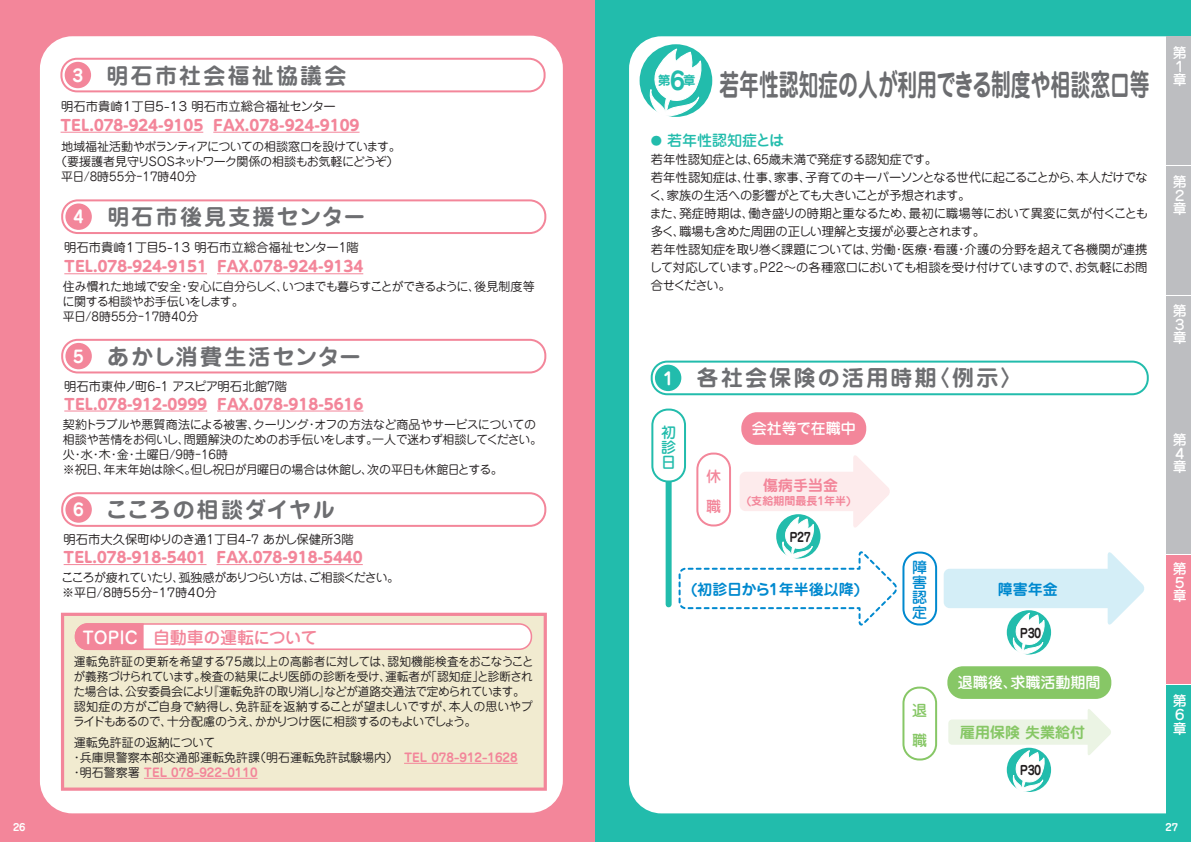
<style>
.page{position:relative;width:1191px;height:842px;background:#f3869a}
.page>*{position:absolute;margin:0;border:0;box-sizing:border-box;transform-origin:0 0}
.t1{font:700 30px "Jun 501 Pro";color:#6c6d70;scale:.66 1}
.t2{font:700 22px "Jun 501 Pro";letter-spacing:.1em;color:#6d6e71}
.t3{font:700 22px "Jun 501 Pro";letter-spacing:.065em;color:#6d6e71}
.t4{font:700 22px "Jun 501 Pro";letter-spacing:.045em;color:#6d6e71}
.t5{font:500 17px "Jun 34 Pro";letter-spacing:-.02em;color:#f3869a}
.t6{font:700 15px "UD Shin M Go Pro";color:#f3869a}
.t7{font:500 15px "Jun 34 Pro";color:#fff}
.t8{font:700 15px "Jun 501 Pro";color:#0089cf}
.t9{font:500 15px/15px "Jun 34 Pro";color:#22bcac;text-align:justify}
.t10{font:700 15px "Jun 501 Pro";color:#87c766}
.t11{font:700 15px "Jun 501 Pro";color:#f3869a}
.t12{font:500 15px/15px "Jun 34 Pro";color:#0089cf;text-align:justify}
.t13{font:500 15px/29.1px "Jun 34 Pro";color:#f3869a}
.t14{font:500 15px/29.1px "Jun 34 Pro";color:#87c766}
.t15{font:500 14px/13.8px "Jun 34 Pro";color:#fff}
.t16{font:700 12.9px "Jun 501";letter-spacing:-.04em;color:#231f20;scale:.87 1}
.t17{font:12.4px/18px "Jun 201 Pro";letter-spacing:-.03em;color:#231f20}
.t18{font:12.4px "Jun 201 Pro";color:#231f20}
.t19{font:700 12.4px "Jun 501";color:#22bcac}
.t20{font:12px/15px "Jun 201 Pro";letter-spacing:-.03em;color:#231f20}
.t21{font:12px/15px "Jun 201 Pro";color:#231f20}
.t22{font:12px "Jun 201 Pro";letter-spacing:-.055em;color:#231f20}
.t23{font:12px/15px "Jun 201 Pro";letter-spacing:-.1em;color:#231f20}
.t24{font:700 12px "Jun 501 Pro";color:#f3869a}
.t25{font:700 11px "Jun 501 Pro";color:#f3869a}
.t26{font:700 10px "Jun 501 Pro";color:#fff}
.s1{font-size:17px;color:#fff}
.s2{color:#fff}
.s3{font-family:"Jun 501 Pro";font-weight:700;color:#f3869a}
.s4{font-family:"Jun 201 Pro";font-weight:400;color:#231f20}
.s5{font-size:11.2px}
.s6{font-size:24.9px}
</style>
<div class="page">
<div style="left:40px;top:36px;width:523px;height:777px;background:#fff"></div>
<div style="left:595px;top:0;width:596px;height:842px;background:#22bcac"></div>
<div style="left:629px;top:36px;width:562px;height:777px;background:#fff"></div>
<div style="left:1166px;top:37px;width:25px;height:128px;background:#bdbec1"></div>
<div style="left:1166px;top:166px;width:25px;height:129px;background:#bdbec1"></div>
<div style="left:1166px;top:296px;width:25px;height:128px;background:#bdbec1"></div>
<div style="left:1166px;top:425px;width:25px;height:129px;background:#bdbec1"></div>
<div style="left:1166px;top:555px;width:25px;height:129px;background:#f3869a"></div>
<div style="left:1166px;top:685px;width:25px;height:132px;background:#22bcac"></div>
<svg style="left:61px;top:613px;width:486px;height:178px;background:#f1e5cc"></svg>
<hr style="left:404px;top:763px;width:114px;height:1px;background:#f3869a">
<hr style="left:144px;top:778px;width:114px;height:1px;background:#f3869a">
<div style="left:76px;top:624px;width:455px;height:25px;background:#fff;border-radius:12px"></div>
<div style="left:75px;top:623px;width:457px;height:27px;border:2px solid #f3869a;border-radius:12px"></div>
<svg style="left:74px;top:622px;width:71px;height:29px;background:#f293a1"></svg>
<div style="left:61px;top:199px;width:485px;height:35px;border:2px solid #f3869a;border-radius:16px"></div>
<div style="left:65px;top:203px;width:27px;height:27px;background:#f3869a;border-radius:50%"></div>
<hr style="left:64px;top:273px;width:143px;height:1px;background:#f3869a">
<hr style="left:217px;top:273px;width:146px;height:1px;background:#f3869a">
<div style="left:60px;top:58px;width:485px;height:34px;border:2px solid #f3869a;border-radius:16px"></div>
<div style="left:65px;top:62px;width:26px;height:26px;background:#f3869a;border-radius:50%"></div>
<hr style="left:61px;top:132px;width:142px;height:1px;background:#f3869a">
<hr style="left:213px;top:132px;width:146px;height:1px;background:#f3869a">
<div style="left:61px;top:339px;width:485px;height:34px;border:2px solid #f3869a;border-radius:16px"></div>
<div style="left:65px;top:343px;width:27px;height:26px;background:#f3869a;border-radius:50%"></div>
<hr style="left:64px;top:411px;width:143px;height:1px;background:#f3869a">
<hr style="left:217px;top:411px;width:146px;height:1px;background:#f3869a">
<div style="left:61px;top:492px;width:485px;height:35px;border:2px solid #f3869a;border-radius:16px"></div>
<div style="left:65px;top:496px;width:27px;height:27px;background:#f3869a;border-radius:50%"></div>
<hr style="left:64px;top:564px;width:142px;height:1px;background:#f3869a">
<hr style="left:216px;top:564px;width:147px;height:1px;background:#f3869a">
<div style="left:665px;top:468px;width:6px;height:136px;background:#22bcac"></div>
<div style="left:650px;top:361px;width:498px;height:34px;border:2px solid #22bcac;border-radius:16px"></div>
<div style="left:655px;top:365px;width:26px;height:26px;background:#22bcac;border-radius:50%"></div>
<div style="left:652px;top:410px;width:33px;height:71px;background:#fff;border-radius:16px"></div>
<div style="left:651px;top:409px;width:35px;height:73px;border:2px solid #22bcac;border-radius:16px"></div>
<div style="left:903px;top:553px;width:33px;height:71px;background:#fff;border-radius:16px"></div>
<div style="left:902px;top:552px;width:35px;height:73px;border:2px solid #0089cf;border-radius:16px"></div>
<div style="left:903px;top:688px;width:33px;height:71px;background:#fff;border-radius:16px"></div>
<div style="left:902px;top:687px;width:35px;height:73px;border:2px solid #87c766;border-radius:16px"></div>
<div style="left:741px;top:412px;width:125px;height:33px;background:#f3869a;border-radius:16px"></div>
<div style="left:947px;top:666px;width:164px;height:33px;background:#87c766;border-radius:16px"></div>
<div style="left:639px;top:44px;width:73px;height:73px;background:#22bcac;border-radius:50%"></div>
<svg style="left:647px;top:47px;width:55px;height:71px"></svg>
<svg style="left:677px;top:454px;width:222px;height:172px;background:#f5f7f8"></svg>
<svg style="left:943px;top:551px;width:201px;height:104px;background:#e7f6f9"></svg>
<svg style="left:948px;top:708px;width:163px;height:85px;background:#edf8f2"></svg>
<h2 class="t2" style="left:72px;top:58px;width:276px"><span class="s1">3</span> 明石市社会福祉協議会</h2>
<p class="t18" style="left:61px;top:96px;width:276px">明石市貴崎１丁目５-１３ 明石市立総合福祉センター</p>
<p class="t22" style="left:61px;top:137px;width:341px">地域福祉活動やボランティアについての相談窓口を設けています。</p>
<p class="t22" style="left:55px;top:152px;width:345px">（要援護者見守りＳＯＳネットワーク関係の相談もお気軽にどうぞ）</p>
<p class="t21" style="left:61px;top:168px;width:137px">平日/8時55分-17時40分</p>
<p class="t6" style="left:61px;top:113px;width:300px">TEL.０７８-９２4-9105 FAX.078-924-9109</p>
<h2 class="t2" style="left:73px;top:200px;width:294px"><span class="s1">4</span> 明石市後見支援センター</h2>
<p class="t18" style="left:64px;top:237px;width:296px">明石市貴崎１丁目５-１３ 明石市立総合福祉センター1階</p>
<p class="t6" style="left:64px;top:254px;width:300px">TEL.０７８-９２4-9151 FAX.078-924-9134</p>
<p class="t20" style="left:62px;top:278px;width:473px">住み慣れた地域で安全・安心に自分らしく、いつまでも暮らすことができるように、後見制度等に関する相談やお手伝いをします。<br>平日/8時55分-17時40分</p>
<h2 class="t3" style="left:73px;top:339px;width:290px"><span class="s1">5</span> あかし消費生活センター</h2>
<p class="t18" style="left:64px;top:376px;width:224px">明石市東仲ノ町6-1 アスピア明石北館7階</p>
<p class="t6" style="left:64px;top:392px;width:301px">TEL.０７８-９12-0999 FAX.078-918-5616</p>
<p class="t20" style="left:63px;top:415px;width:480px">契約トラブルや悪質商法による被害、クーリング・オフの方法など商品やサービスについての相談や苦情をお伺いし、問題解決のためのお手伝いをします。一人で迷わず相談してください。火・水・木・金・土曜日/9時-16時<br>※祝日、年末年始は除く。但し祝日が月曜日の場合は休館し、次の平日も休館日とする。</p>
<h2 class="t4" style="left:73px;top:492px;width:263px"><span class="s1">6</span> こころの相談ダイヤル</h2>
<p class="t18" style="left:63px;top:529px;width:292px">明石市大久保町ゆりのき通1丁目4-7 あかし保健所3階</p>
<p class="t6" style="left:64px;top:545px;width:301px">TEL.０７８-９18-5401 FAX.078-918-5440</p>
<p class="t23" style="left:62px;top:569px;width:339px">こころが疲れていたり、孤独感がありつらい方は、ご相談ください。※平日/８時５５分-１７時４０分</p>
<h3 class="t5" style="left:82px;top:624px;width:237px"><span class="s2">TOPIC</span> 自動車の運転について</h3>
<p class="t20" style="left:73px;top:653px;width:462px">運転免許証の更新を希望する７５歳以上の高齢者に対しては、認知機能検査をおこなうことが義務づけられています。検査の結果により医師の診断を受け、運転者が「認知症」と診断された場合は、公安委員会により『運転免許の取り消し』などが道路交通法で定められています。認知症の方がご自身で納得し、免許証を返納することが望ましいですが、本人の思いやプライドもあるので、十分配慮のうえ、かかりつけ医に相談するのもよいでしょう。</p>
<p class="t21" style="left:71px;top:734px;width:448px">運転免許証の返納について<br>・兵庫県警察本部交通部運転免許課（明石運転免許試験場内）　<span class="s3">TEL 078-912-1628</span></p>
<p class="t24" style="left:71px;top:763px;width:188px"><span class="s4">・明石警察署</span> TEL 078-922-0110</p>
<h1 class="t1" style="left:719px;top:61px;width:653px">若年性認知症の人が利用できる制度や相談窓口等</h1>
<p class="t9" style="left:651px;top:131px;width:135px"><span class="s5">●</span> 若年性認知症とは</p>
<p class="t17" style="left:649px;top:149px;width:500px">若年性認知症とは、65歳未満で発症する認知症です。<br>若年性認知症は、仕事、家事、子育てのキーパーソンとなる世代に起こることから、本人だけでなく、家族の生活への影響がとても大きいことが予想されます。<br>また、発症時期は、働き盛りの時期と重なるため、最初に職場等において異変に気が付くことも多く、職場も含めた周囲の正しい理解と支援が必要とされます。<br>若年性認知症を取り巻く課題については、労働・医療・看護・介護の分野を超えて各機関が連携して対応しています。P22～の各種窓口においても相談を受け付けていますので、お気軽にお問合せください。</p>
<p class="t19" style="left:658px;top:72px;width:39px">第<span class="s6">6</span>章</p>
<h2 class="t2" style="left:663px;top:360px;width:361px"><span class="s1">1</span> 各社会保険の活用時期〈例示〉</h2>
<p class="t9" style="left:661px;top:423px;width:16px">初診日</p>
<p class="t13" style="left:706px;top:461px;width:24px">休　職</p>
<p class="t7" style="left:752px;top:417px;width:105px">会社等で在職中</p>
<p class="t11" style="left:763px;top:473px;width:76px">傷病手当金</p>
<p class="t25" style="left:746px;top:492px;width:106px">(支給期間最長1年半)</p>
<p class="t16" style="left:789px;top:528px;width:26px">P27</p>
<p class="t12" style="left:912px;top:558px;width:16px">障害認定</p>
<p class="t8" style="left:691px;top:577px;width:171px">(初診日から1年半後以降)</p>
<p class="t8" style="left:997px;top:577px;width:62px">障害年金</p>
<p class="t16" style="left:1020px;top:624px;width:26px">P30</p>
<p class="t14" style="left:912px;top:695px;width:24px">退　職</p>
<p class="t7" style="left:958px;top:671px;width:144px">退職後、求職活動期間</p>
<p class="t10" style="left:960px;top:720px;width:126px">雇用保険 失業給付</p>
<p class="t16" style="left:1020px;top:761px;width:26px">P30</p>
<p class="t15" style="left:1172px;top:44px;width:15px">第<br>１章</p>
<p class="t15" style="left:1172px;top:173px;width:15px">第<br>２章</p>
<p class="t15" style="left:1172px;top:302px;width:15px">第<br>３章</p>
<p class="t15" style="left:1172px;top:431px;width:15px">第<br>４章</p>
<p class="t15" style="left:1172px;top:560px;width:15px">第<br>５章</p>
<p class="t15" style="left:1172px;top:693px;width:15px">第<br>６章</p>
<p class="t26" style="left:13px;top:819px;width:14px">26</p>
<p class="t26" style="left:1165px;top:819px;width:14px">27</p>
</div>
